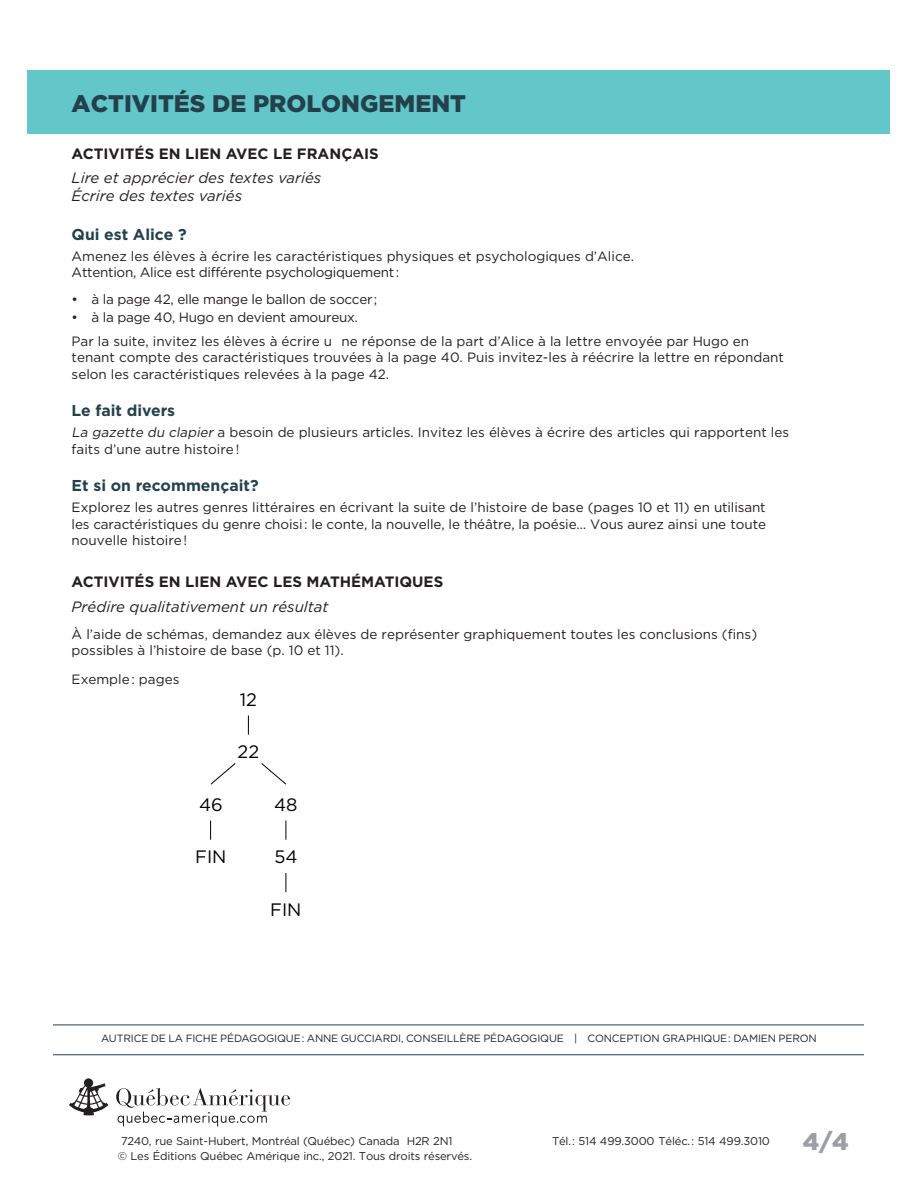
<style>
.page{position:relative;width:918px;height:1188px;background:#fff}
.page>*{position:absolute;margin:0;border:0;box-sizing:border-box;transform-origin:0 0}
.Questions{font:900 24px "Gotham";color:#24414b}
.t1{font:900 24px "Gotham";color:#9a9fa6}
.AvantLaLecture__VERT{font:18px "Gotham";color:#000}
.NomActivité{font:700 15.75px "Gotham";color:#24414b}
.Competence{font:italic 15px/18px "Gotham";color:#231f20}
.EnLienAvec{font:700 15px "Gotham";color:#231f20}
.Explication{font:13.5px/16.5px "Gotham";color:#231f20}
.Explication-2{font:13.5px "Gotham";letter-spacing:-.02em;color:#231f20}
.t2{font:11.25px "Gotham";letter-spacing:-.015em;color:#231f20}
.t3{font:10.5px "Gotham";letter-spacing:-.015em;color:#231f20}
.s1{font-style:italic}
</style>
<div class="page">
<div style="left:0;top:1025px;width:918px;height:30px;border:1px solid #24414b"></div>
<svg style="left:69px;top:1078px;width:39px;height:37px"></svg>
<svg style="left:116px;top:1088px;width:174px;height:38px"></svg>
<div style="left:0;top:996px;width:52px;height:192px;background:#fff"></div>
<div style="left:864px;top:996px;width:54px;height:192px;background:#fff"></div>
<div style="left:28px;top:70px;width:862px;height:64px;background:#63c7c9"></div>
<svg style="left:248px;top:716px;width:1px;height:19px"></svg>
<svg style="left:210px;top:820px;width:1px;height:20px"></svg>
<svg style="left:286px;top:820px;width:1px;height:20px"></svg>
<svg style="left:286px;top:873px;width:1px;height:19px"></svg>
<svg style="left:261px;top:763px;width:25px;height:22px"></svg>
<svg style="left:210px;top:763px;width:26px;height:22px"></svg>
<p class="Questions" style="left:72px;top:90px;width:396px">ACTIVITÉS DE PROLONGEMENT</p>
<p class="EnLienAvec" style="left:72px;top:144px;width:309px">ACTIVITÉS EN LIEN AVEC LE FRANÇAIS</p>
<p class="Competence" style="left:72px;top:169px;width:251px">Lire et apprécier des textes variés<br>Écrire des textes variés</p>
<p class="NomActivité" style="left:72px;top:224px;width:117px">Qui est Alice ?</p>
<p class="Explication" style="left:72px;top:248px;width:564px">Amenez les élèves à écrire les caractéristiques physiques et psychologiques d’Alice.<br>Attention, Alice est différente psychologiquement :</p>
<p class="Explication-2" style="left:72px;top:292px;width:307px">• à la page 42, elle mange le ballon de soccer ;</p>
<p class="Explication-2" style="left:72px;top:310px;width:288px">• à la page 40, Hugo en devient amoureux.</p>
<p class="Explication" style="left:72px;top:332px;width:714px">Par la suite, invitez les élèves à écrire u ne réponse de la part d’Alice à la lettre envoyée par Hugo en tenant compte des caractéristiques trouvées à la page 40. Puis invitez-les à réécrire la lettre en répondant selon les caractéristiques relevées à la page 42.</p>
<p class="NomActivité" style="left:72px;top:400px;width:105px">Le fait divers</p>
<p class="Explication" style="left:72px;top:424px;width:719px"><span class="s1">La gazette du clapier</span> a besoin de plusieurs articles. Invitez les élèves à écrire des articles qui rapportent les faits d’une autre histoire!</p>
<p class="NomActivité" style="left:72px;top:475px;width:188px">Et si on recommençait?</p>
<p class="Explication" style="left:72px;top:499px;width:696px;text-align:justify">Explorez les autres genres littéraires en écrivant la suite de l’histoire de base (pages 10 et 11) en utilisant les caractéristiques du genre choisi: le conte, la nouvelle, le théâtre, la poésie… Vous aurez ainsi une toute nouvelle histoire!</p>
<p class="EnLienAvec" style="left:72px;top:572px;width:373px">ACTIVITÉS EN LIEN AVEC LES MATHÉMATIQUES</p>
<p class="Competence" style="left:72px;top:598px;width:258px">Prédire qualitativement un résultat</p>
<p class="Explication" style="left:72px;top:626px;width:687px">À l’aide de schémas, demandez aux élèves de représenter graphiquement toutes les conclusions (fins) possibles à l’histoire de base (p. 10 et 11).</p>
<p class="Explication" style="left:72px;top:671px;width:109px">Exemple: pages</p>
<p class="AvantLaLecture__VERT" style="left:240px;top:689px;width:19px">12</p>
<p class="AvantLaLecture__VERT" style="left:238px;top:742px;width:23px">22</p>
<p class="AvantLaLecture__VERT" style="left:199px;top:794px;width:25px">46</p>
<p class="AvantLaLecture__VERT" style="left:274px;top:794px;width:25px">48</p>
<p class="AvantLaLecture__VERT" style="left:195px;top:847px;width:33px">FIN</p>
<p class="AvantLaLecture__VERT" style="left:274px;top:847px;width:25px">54</p>
<p class="AvantLaLecture__VERT" style="left:270px;top:899px;width:33px">FIN</p>
<p class="t3" style="left:101px;top:1033px;width:717px">AUTRICE DE LA FICHE PÉDAGOGIQUE: ANNE GUCCIARDI, CONSEILLÈRE PÉDAGOGIQUE | CONCEPTION GRAPHIQUE: DAMIEN PERON</p>
<p class="t2" style="left:121px;top:1135px;width:333px">7240, rue Saint-Hubert, Montréal (Québec) Canada H2R 2N1</p>
<p class="t2" style="left:552px;top:1135px;width:219px">Tél.: 514 499.3000 Téléc.: 514 499.3010</p>
<p class="t2" style="left:118px;top:1150px;width:356px">© Les Éditions Québec Amérique inc., 2021. Tous droits réservés.</p>
<h1 class="t1" style="left:803px;top:1128px;width:47px">4/4</h1>
</div>
